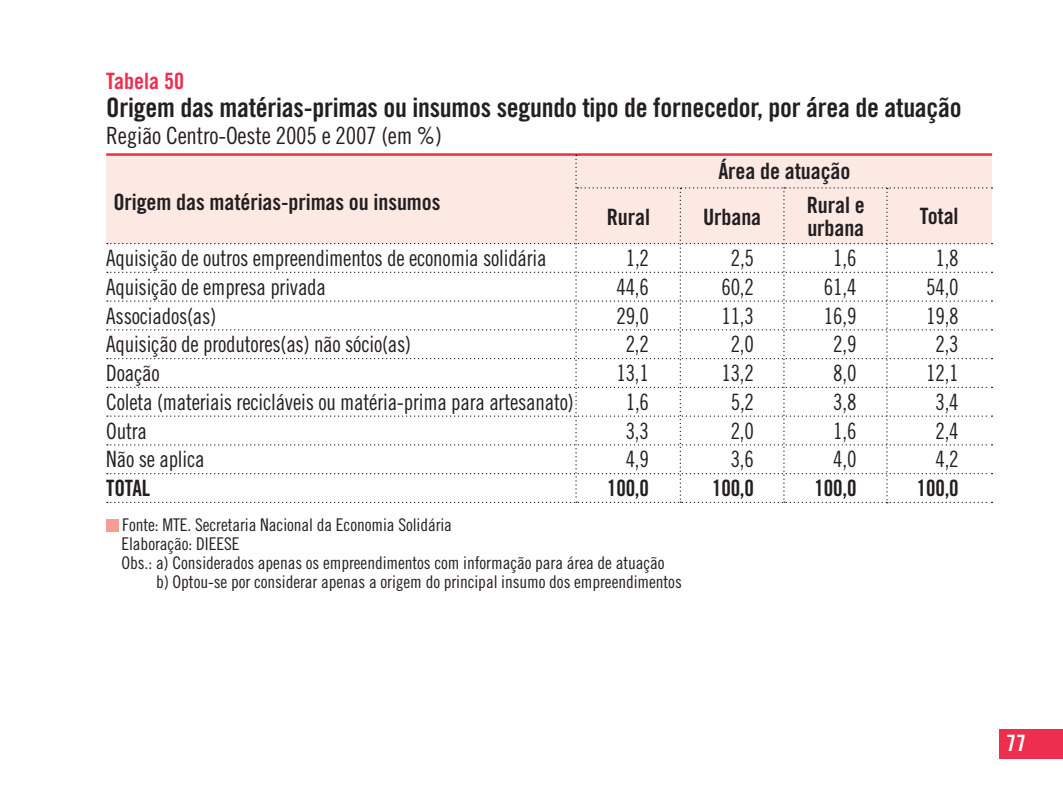
<style>
.page{position:relative;width:1063px;height:794px;background:#fff}
.page>*{position:absolute;margin:0;border:0;box-sizing:border-box;transform-origin:0 0}
.t1{font:26.75px "Trade Gothic Bold Cond Twenty";letter-spacing:-.01em;color:#231f20}
.t2{font:23.75px "Trade Gothic Cond Eighteen";letter-spacing:-.01em;color:#231f20}
.t3{font:22.5px "Trade Gothic Cond Eighteen";letter-spacing:-.01em;color:#231f20;scale:.95 1}
.t4{font:22.5px/23.8px "Trade Gothic Bold Cond Twenty";letter-spacing:-.005em;color:#231f20}
.t5{font:22.5px "Trade Gothic Bold Cond Twenty";letter-spacing:-.005em;color:#231f20;scale:.95 1}
.t6{font:22.5px "Trade Gothic Bold Cond Twenty";color:#ee2e4e}
.t7{font:22.5px "Trade Gothic Bold Cond Twenty";color:#fff}
.t8{font:17.5px "Trade Gothic Cond Eighteen";letter-spacing:-.005em;color:#231f20}
</style>
<div class="page">
<div style="left:999px;top:729px;width:64px;height:29px;background:#ee2e4e"></div>
<div style="left:106px;top:519px;width:13px;height:12px;background:#f69d94"></div>
<hr style="left:106px;top:153px;width:886px;height:3px;background:#ee2e4e">
<svg style="left:107px;top:155px;width:886px;height:348px"></svg>
<p class="t6" style="left:106px;top:67px;width:79px">Tabela 50</p>
<p class="t1" style="left:106px;top:91px;width:857px">origem das matérias-primas ou insumos segundo tipo de fornecedor, por área de atuação</p>
<p class="t2" style="left:106px;top:121px;width:337px">Região Centro-Oeste 2005 e 2007 (em %)</p>
<p class="t4" style="left:718px;top:159px;width:134px">área de atuação</p>
<p class="t4" style="left:920px;top:204px;width:40px">Total</p>
<p class="t4" style="left:113px;top:190px;width:329px">origem das matérias-primas ou insumos</p>
<p class="t3" style="left:106px;top:245px;width:465px">Aquisição de outros empreendimentos de economia solidária</p>
<p class="t3" style="left:626px;top:245px;width:26px">1,2</p>
<p class="t3" style="left:731px;top:245px;width:26px">2,5</p>
<p class="t3" style="left:833px;top:245px;width:26px">1,6</p>
<p class="t3" style="left:935px;top:245px;width:26px">1,8</p>
<p class="t3" style="left:106px;top:273px;width:233px">Aquisição de empresa privada</p>
<p class="t3" style="left:616px;top:273px;width:36px">44,6</p>
<p class="t3" style="left:721px;top:273px;width:36px">60,2</p>
<p class="t3" style="left:824px;top:273px;width:36px">61,4</p>
<p class="t3" style="left:926px;top:273px;width:36px">54,0</p>
<p class="t3" style="left:106px;top:302px;width:117px">Associados(as)</p>
<p class="t3" style="left:616px;top:302px;width:36px">29,0</p>
<p class="t3" style="left:721px;top:302px;width:36px">11,3</p>
<p class="t3" style="left:824px;top:302px;width:36px">16,9</p>
<p class="t3" style="left:926px;top:302px;width:36px">19,8</p>
<p class="t3" style="left:106px;top:331px;width:322px">Aquisição de produtores(as) não sócio(as)</p>
<p class="t3" style="left:626px;top:331px;width:26px">2,2</p>
<p class="t3" style="left:731px;top:331px;width:26px">2,0</p>
<p class="t3" style="left:833px;top:331px;width:26px">2,9</p>
<p class="t3" style="left:935px;top:331px;width:26px">2,3</p>
<p class="t3" style="left:106px;top:360px;width:58px">Doação</p>
<p class="t3" style="left:616px;top:360px;width:36px">13,1</p>
<p class="t3" style="left:721px;top:360px;width:36px">13,2</p>
<p class="t3" style="left:833px;top:360px;width:26px">8,0</p>
<p class="t3" style="left:926px;top:360px;width:36px">12,1</p>
<p class="t3" style="left:106px;top:388px;width:494px">Coleta (materiais recicláveis ou matéria-prima para artesanato)</p>
<p class="t3" style="left:626px;top:388px;width:26px">1,6</p>
<p class="t3" style="left:731px;top:388px;width:26px">5,2</p>
<p class="t3" style="left:833px;top:388px;width:26px">3,8</p>
<p class="t3" style="left:935px;top:388px;width:26px">3,4</p>
<p class="t3" style="left:106px;top:417px;width:44px">Outra</p>
<p class="t3" style="left:626px;top:417px;width:26px">3,3</p>
<p class="t3" style="left:731px;top:417px;width:26px">2,0</p>
<p class="t3" style="left:833px;top:417px;width:26px">1,6</p>
<p class="t3" style="left:935px;top:417px;width:26px">2,4</p>
<p class="t3" style="left:106px;top:446px;width:105px">Não se aplica</p>
<p class="t3" style="left:626px;top:446px;width:26px">4,9</p>
<p class="t3" style="left:731px;top:446px;width:26px">3,6</p>
<p class="t3" style="left:833px;top:446px;width:26px">4,0</p>
<p class="t3" style="left:935px;top:446px;width:26px">4,2</p>
<p class="t5" style="left:106px;top:474px;width:48px">ToTAl</p>
<p class="t5" style="left:607px;top:474px;width:46px">100,0</p>
<p class="t5" style="left:712px;top:474px;width:46px">100,0</p>
<p class="t5" style="left:815px;top:474px;width:46px">100,0</p>
<p class="t5" style="left:917px;top:474px;width:46px">100,0</p>
<p class="t4" style="left:807px;top:193px;width:60px">Rural e urbana</p>
<p class="t4" style="left:607px;top:205px;width:45px">Rural</p>
<p class="t4" style="left:703px;top:205px;width:60px">Urbana</p>
<p class="t8" style="left:122px;top:514px;width:331px">Fonte: MTE. Secretaria Nacional da Economia Solidária</p>
<p class="t8" style="left:121px;top:533px;width:120px">Elaboração: DIEESE</p>
<p class="t8" style="left:121px;top:552px;width:545px">Obs.: a) Considerados apenas os empreendimentos com informação para área de atuação</p>
<p class="t8" style="left:156px;top:571px;width:527px">b) Optou-se por considerar apenas a origem do principal insumo dos empreendimentos</p>
<p class="t7" style="left:1006px;top:729px;width:21px">77</p>
</div>
